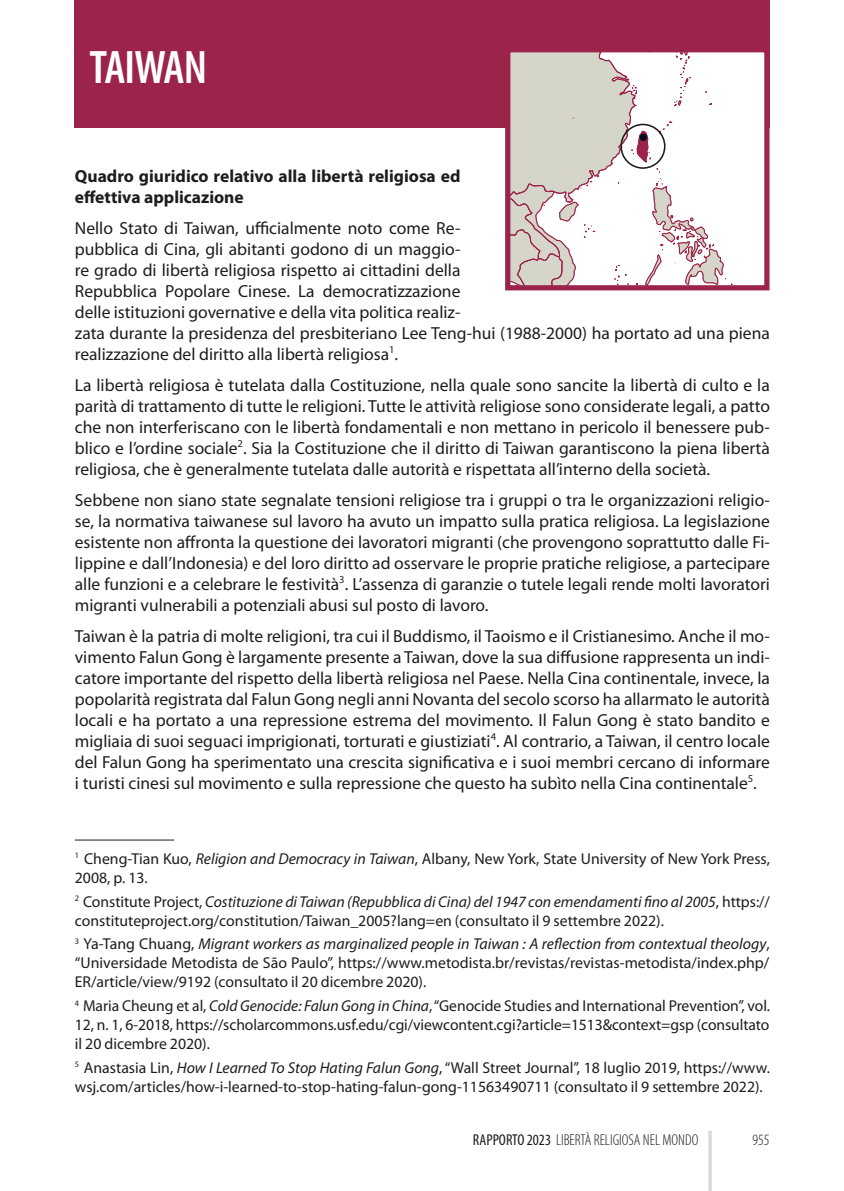
<style>
.page{position:relative;width:844px;height:1191px;background:#fff}
.page>*{position:absolute;margin:0;border:0;box-sizing:border-box;transform-origin:0 0}
.Nota_a_piè_di_pagina{font:600 condensed 47.25px "Myriad Pro";letter-spacing:-.02em;color:#fff}
.Standard1{font:17.5px/21px "Myriad Pro";color:#1d1d1b;text-align:justify}
.Standard1-2{font:700 17.5px/21px "Myriad Pro";color:#1d1d1b}
.Nota_a_piè_di_pagina-2{font:15.75px/18.9px "Myriad Pro";color:#1d1d1b}
.t1{font:300 condensed 15.75px "Myriad Pro";color:#1d1d1b}
.s1{font-style:italic}
.s2{font-weight:400}
</style>
<div class="page">
<hr style="left:708px;top:1130px;width:3px;height:61px;background:#dadada">
<div style="left:75px;top:0;width:694px;height:128px;background:#9c244b"></div>
<hr style="left:75px;top:839px;width:99px;height:1px;background:#1d1d1b">
<svg style="left:511px;top:53px;width:252px;height:231px"></svg>
<div style="left:505px;top:47px;width:264px;height:243px;border:5px solid #9c244b"></div>
<p class="Nota_a_piè_di_pagina" style="left:89px;top:41px;width:119px">TAIWAN</p>
<p class="Standard1-2" style="left:75px;top:166px;width:387px">Quadro giuridico relativo alla libertà religiosa ed effettiva applicazione</p>
<p class="Standard1" style="left:75px;top:218px;width:696px;text-align:left">Nello Stato di Taiwan, ufficialmente noto come Re-<br>pubblica di Cina, gli abitanti godono di un maggio-<br>re grado di libertà religiosa rispetto ai cittadini della<br>Repubblica Popolare Cinese. La democratizzazione<br>delle istituzioni governative e della vita politica realiz-<br>zata durante la presidenza del presbiteriano Lee Teng-hui (1988-2000) ha portato ad una piena realizzazione del diritto alla libertà religiosa<sup>1</sup>.</p>
<p class="Standard1" style="left:75px;top:375px;width:696px">La libertà religiosa è tutelata dalla Costituzione, nella quale sono sancite la libertà di culto e la parità di trattamento di tutte le religioni. Tutte le attività religiose sono considerate legali, a patto che non interferiscano con le libertà fondamentali e non mettano in pericolo il benessere pub&shy;blico e l’ordine sociale<sup>2</sup>. Sia la Costituzione che il diritto di Taiwan garantiscono la piena libertà religiosa, che è generalmente tutelata dalle autorità e rispettata all’interno della società.</p>
<p class="Standard1" style="left:75px;top:490px;width:696px">Sebbene non siano state segnalate tensioni religiose tra i gruppi o tra le organizzazioni religio&shy;se, la normativa taiwanese sul lavoro ha avuto un impatto sulla pratica religiosa. La legislazione esistente non affronta la questione dei lavoratori migranti (che provengono soprattutto dalle Fi&shy;lippine e dall’Indonesia) e del loro diritto ad osservare le proprie pratiche religiose, a partecipare alle funzioni e a celebrare le festività<sup>3</sup>. L’assenza di garanzie o tutele legali rende molti lavoratori migranti vulnerabili a potenziali abusi sul posto di lavoro.</p>
<p class="Standard1" style="left:75px;top:626px;width:696px">Taiwan è la patria di molte religioni, tra cui il Buddismo, il Taoismo e il Cristianesimo. Anche il mo&shy;vimento Falun Gong è largamente presente a Taiwan, dove la sua diffusione rappresenta un indi&shy;catore importante del rispetto della libertà religiosa nel Paese. Nella Cina continentale, invece, la popolarità registrata dal Falun Gong negli anni Novanta del secolo scorso ha allarmato le autorità locali e ha portato a una repressione estrema del movimento. Il Falun Gong è stato bandito e migliaia di suoi seguaci imprigionati, torturati e giustiziati<sup>4</sup>. Al contrario, a Taiwan, il centro locale del Falun Gong ha sperimentato una crescita significativa e i suoi membri cercano di informare i turisti cinesi sul movimento e sulla repressione che questo ha subìto nella Cina continentale<sup>5</sup>.</p>
<p class="Nota_a_piè_di_pagina-2" style="left:75px;top:849px;width:696px"><sup>1</sup> Cheng-Tian Kuo, <span class="s1">Religion and Democracy in Taiwan</span>, Albany, New York, State University of New York Press,<br>2008, p. 13.</p>
<p class="Nota_a_piè_di_pagina-2" style="left:75px;top:892px;width:696px"><sup>2</sup> Constitute Project, <span class="s1">Costituzione di Taiwan (Repubblica di Cina) del 1947 con emendamenti fino al 2005</span>, https:// constituteproject.org/constitution/Taiwan_2005?lang=en (consultato il 9 settembre 2022).</p>
<p class="Nota_a_piè_di_pagina-2" style="left:75px;top:935px;width:696px;text-align:justify"><sup>3</sup> Ya-Tang Chuang, <span class="s1">Migrant workers as marginalized people in Taiwan : A reflection from contextual theology</span>, “Universidade Metodista de São Paulo”, https://www.metodista.br/revistas/revistas-metodista/index.php/ ER/article/view/9192 (consultato il 20 dicembre 2020).</p>
<p class="Nota_a_piè_di_pagina-2" style="left:75px;top:996px;width:696px;text-align:justify"><sup>4</sup> Maria Cheung et al, <span class="s1">Cold Genocide: Falun Gong in China</span>, “Genocide Studies and International Prevention”, vol.<br>12, n. 1, 6-2018, https://scholarcommons.usf.edu/cgi/viewcontent.cgi?article=1513&amp;context=gsp (consultato il 20 dicembre 2020).</p>
<p class="Nota_a_piè_di_pagina-2" style="left:75px;top:1058px;width:696px"><sup>5</sup> Anastasia Lin, <span class="s1">How I Learned To Stop Hating Falun Gong</span>, “Wall Street Journal”, 18 luglio 2019, https://www. wsj.com/articles/how-i-learned-to-stop-hating-falun-gong-11563490711 (consultato il 9 settembre 2022).</p>
<p class="t1" style="left:473px;top:1131px;width:227px"><span class="s2">RAPPORTO 2023</span> LIBERTÀ RELIGIOSA NEL MONDO</p>
<p class="t1" style="left:752px;top:1131px;width:19px">955</p>
</div>
